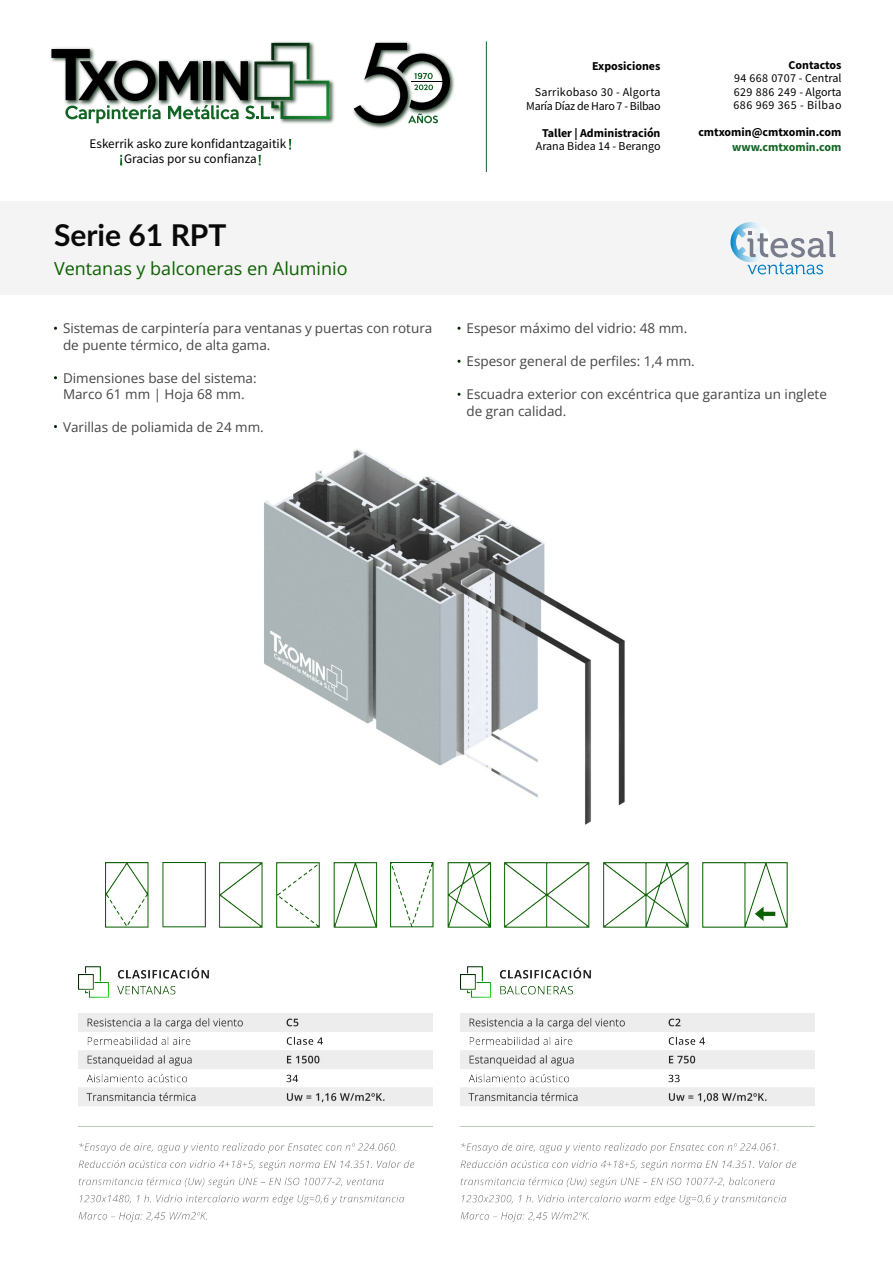
<style>
.page{position:relative;width:893px;height:1263px;background:#fff}
.page>*{position:absolute;margin:0;border:0;box-sizing:border-box;transform-origin:0 0}
.t1{font:700 30px "Lato";color:#0a0a0a}
.t2{font:18px "Open Sans";color:#0b6000}
.t3{font:13.5px/16.5px "Open Sans";color:#454545}
.t4{font:13.2px/15.1px "Source Sans Pro";color:#000;text-align:center}
.t5{font:12px/13.5px "Source Sans Pro";color:#000;text-align:justify}
.t6{font:700 12px "Source Sans Pro";color:#000}
.t7{font:700 12px "Source Sans Pro";color:#126324}
</style>
<div class="page">
<img style="left:271px;top:41px;width:64px;height:83px">
<svg style="left:51px;top:43px;width:278px;height:80px"></svg>
<svg style="left:289px;top:139px;width:2px;height:10px"></svg>
<svg style="left:259px;top:155px;width:2px;height:10px"></svg>
<svg style="left:120px;top:155px;width:2px;height:10px"></svg>
<img style="left:353px;top:41px;width:102px;height:88px">
<svg style="left:354px;top:43px;width:96px;height:80px"></svg>
<hr style="left:486px;top:41px;width:1px;height:131px;background:#126324">
<div style="left:0;top:201px;width:893px;height:94px;background:#f4f4f4"></div>
<img style="left:264px;top:448px;width:361px;height:377px">
<img style="left:105px;top:863px;width:683px;height:65px">
<img style="left:461px;top:967px;width:353px;height:255px">
<img style="left:79px;top:967px;width:353px;height:255px">
<svg style="left:730px;top:222px;width:105px;height:52px"></svg>
<p class="t4" style="left:90px;top:136px;width:198px">Eskerrik asko zure konfidantzagaitik<br>Gracias por su confianza</p>
<h1 class="t1" style="left:54px;top:213px;width:174px">Serie 61 RPT</h1>
<h2 class="t2" style="left:54px;top:256px;width:295px">Ventanas y balconeras en Aluminio</h2>
<p class="t3" style="left:63px;top:320px;width:371px">Sistemas de carpintería para ventanas y puertas con rotura de puente térmico, de alta gama.</p>
<p class="t3" style="left:63px;top:369px;width:195px">Dimensiones base del sistema:<br>Marco 61 mm | Hoja 68 mm.</p>
<p class="t3" style="left:63px;top:418px;width:202px">Varillas de poliamida de 24 mm.</p>
<p class="t6" style="left:592px;top:57px;width:70px">Exposiciones</p>
<p class="t5" style="left:526px;top:86px;width:136px;text-align:right">Sarrikobaso 30 - Algorta<br>María Díaz de Haro 7 - Bilbao</p>
<p class="t6" style="left:542px;top:125px;width:120px">Taller | Administración</p>
<p class="t5" style="left:536px;top:139px;width:126px">Arana Bidea 14 - Berango</p>
<p class="t6" style="left:788px;top:57px;width:54px">Contactos</p>
<p class="t5" style="left:733px;top:72px;width:109px">94 668 0707 - Central 629 886 249 - Algorta 686 969 365 - Bilbao</p>
<p class="t6" style="left:698px;top:124px;width:145px">cmtxomin@cmtxomin.com</p>
<p class="t7" style="left:732px;top:139px;width:111px">www.cmtxomin.com</p>
<p class="t3" style="left:466px;top:320px;width:222px">Espesor máximo del vidrio: 48 mm.</p>
<p class="t3" style="left:466px;top:353px;width:230px">Espesor general de perfiles: 1,4 mm.</p>
<p class="t3" style="left:466px;top:386px;width:362px">Escuadra exterior con excéntrica que garantiza un inglete de gran calidad.</p>
</div>
